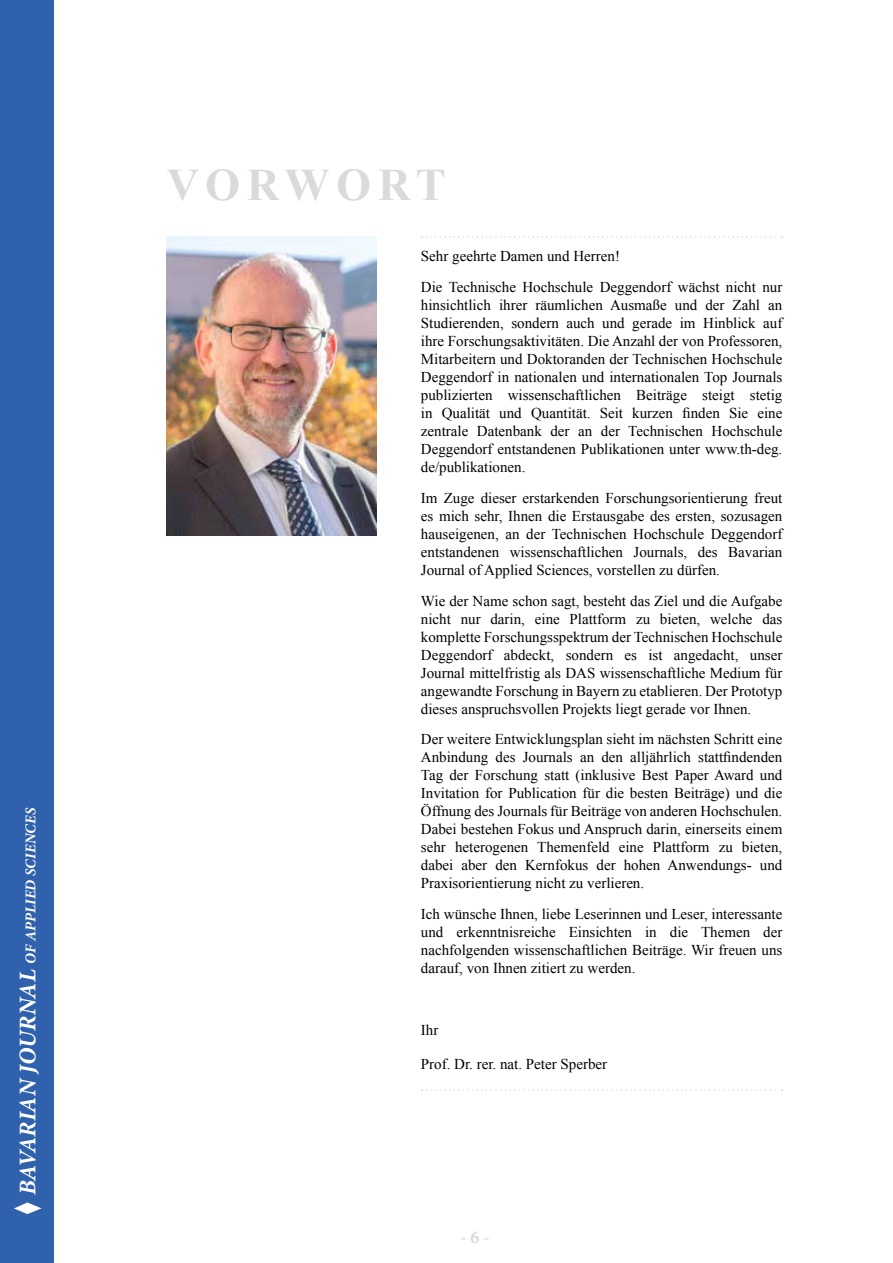
<style>
.page{position:relative;width:893px;height:1263px;background:#fff}
.page>*{position:absolute;margin:0;border:0;box-sizing:border-box;transform-origin:0 0}
.t1{font:700 45px "Times New Roman";letter-spacing:.14em;color:#dadada}
.t2{font:700 18px "Minion Pro";color:#dadada}
.t3{font:15px/18px "Times New Roman";color:#000;text-align:justify}
.t4{font:italic 700 15px "Minion Pro";color:#fff}
.s1{font-size:24px}
</style>
<div class="page">
<div style="left:0;top:0;width:54px;height:1263px;background:#3061ad"></div>
<svg style="left:14px;top:1202px;width:28px;height:12px"></svg>
<svg style="left:422px;top:236px;width:361px;height:2px"></svg>
<svg style="left:422px;top:1089px;width:361px;height:2px"></svg>
<img style="left:167px;top:236px;width:209px;height:299px">
<p class="t4" style="left:20px;top:1195px;width:388px;rotate:-90deg"><span class="s1">Bavarian Journal</span> of Applied Sciences</p>
<h1 class="t1" style="left:167px;top:154px;width:280px">VORWORT</h1>
<p class="t3" style="left:421px;top:241px;width:363px;line-height:30.8px">Sehr geehrte Damen und Herren!<br>Die Technische Hochschule Deggendorf wächst nicht nur</p>
<p class="t3" style="left:421px;top:296px;width:363px">hinsichtlich ihrer räumlichen Ausmaße und der Zahl an Studierenden, sondern auch und gerade im Hinblick auf ihre Forschungsaktivitäten. Die Anzahl der von Professoren, Mitarbeitern und Doktoranden der Technischen Hochschule Deggendorf in nationalen und internationalen Top Journals publizierten wissenschaftlichen Beiträge steigt stetig in Qualität und Quantität. Seit kurzen finden Sie eine zentrale Datenbank der an der Technischen Hochschule Deggendorf entstandenen Publikationen unter www.th-deg. de/publikationen.</p>
<p class="t3" style="left:421px;top:489px;width:363px">Im Zuge dieser erstarkenden Forschungsorientierung freut es mich sehr, Ihnen die Erstausgabe des ersten, sozusagen hauseigenen, an der Technischen Hochschule Deggendorf entstandenen wissenschaftlichen Journals, des Bavarian Journal of Applied Sciences, vorstellen zu dürfen.</p>
<p class="t3" style="left:421px;top:591px;width:363px">Wie der Name schon sagt, besteht das Ziel und die Aufgabe nicht nur darin, eine Plattform zu bieten, welche das komplette Forschungsspektrum der Technischen Hochschule Deggendorf abdeckt, sondern es ist angedacht, unser Journal mittelfristig als DAS wissenschaftliche Medium für angewandte Forschung in Bayern zu etablieren. Der Prototyp dieses anspruchsvollen Projekts liegt gerade vor Ihnen.</p>
<p class="t3" style="left:421px;top:730px;width:363px">Der weitere Entwicklungsplan sieht im nächsten Schritt eine Anbindung des Journals an den alljährlich stattfindenden Tag der Forschung statt (inklusive Best Paper Award und Invitation for Publication für die besten Beiträge) und die Öffnung des Journals für Beiträge von anderen Hochschulen.<br>Dabei bestehen Fokus und Anspruch darin, einerseits einem sehr heterogenen Themenfeld eine Plattform zu bieten, dabei aber den Kernfokus der hohen Anwendungs- und Praxisorientierung nicht zu verlieren.</p>
<p class="t3" style="left:421px;top:905px;width:363px">Ich wünsche Ihnen, liebe Leserinnen und Leser, interessante und erkenntnisreiche Einsichten in die Themen der nachfolgenden wissenschaftlichen Beiträge. Wir freuen uns darauf, von Ihnen zitiert zu werden.</p>
<p class="t3" style="left:421px;top:1020px;width:19px">Ihr</p>
<p class="t3" style="left:421px;top:1055px;width:188px">Prof. Dr. rer. nat. Peter Sperber</p>
<p class="t2" style="left:460px;top:1224px;width:31px">- 6 -</p>
</div>
